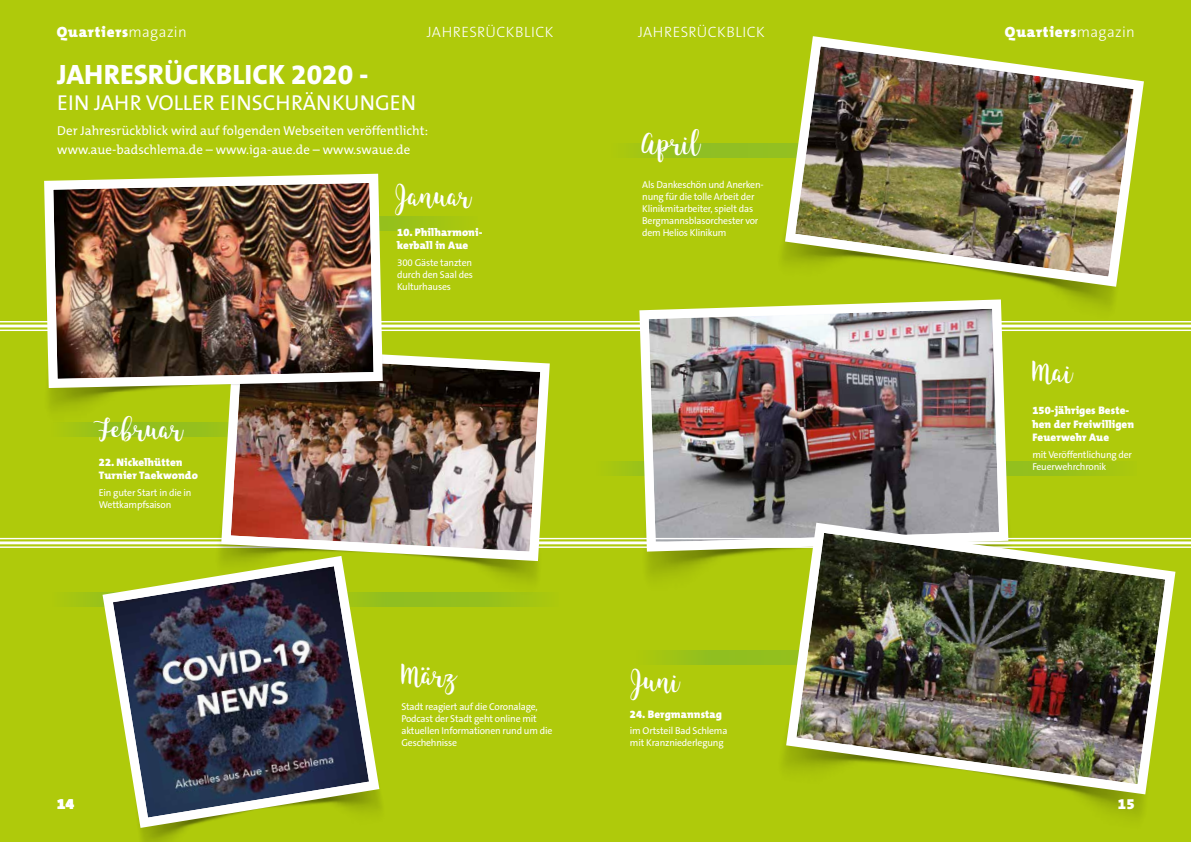
<style>
.page{position:relative;width:1191px;height:842px;background:#afca0b}
.page>*{position:absolute;margin:0;border:0;box-sizing:border-box;transform-origin:0 0}
.t1{font:800 28.1px "The Mix B8";color:#fff}
.t2{font:24px "King Basil Lite";color:#fff}
.t3{font:21.6px "The Mix B5 Plain";color:#fff}
.t4{font:900 15px "The Mix B9";letter-spacing:.05em;color:#fff}
.t5{font:300 15px "The Sans B3";letter-spacing:.03em;color:#fff}
.t6{font:13px/18.4px "The Mix B5 Plain";color:#fff}
.t7{font:900 11px/13.2px "The Mix B9";letter-spacing:.01em;color:#fff}
.t8{font:10px/12px "The Sans B5 Plain";letter-spacing:-.02em;color:#fff}
.s1{font-family:"The Sans B3";font-weight:300}
</style>
<div class="page">
<svg style="left:636px;top:144px;width:135px;height:14px;background:#94c01f"></svg>
<div style="left:595px;top:461px;width:231px;height:15px;background:#a6c610"></div>
<svg style="left:1018px;top:461px;width:92px;height:15px"></svg>
<img style="left:771px;top:143px;width:382px;height:185px">
<img style="left:780px;top:36px;width:369px;height:256px">
<svg style="left:660px;top:650px;width:111px;height:14px;background:#95c01c"></svg>
<hr style="left:0;top:321px;width:1191px;height:1px;background:#fff">
<hr style="left:0;top:325px;width:1191px;height:2px;background:#fff">
<hr style="left:0;top:330px;width:1191px;height:1px;background:#fff">
<img style="left:630px;top:277px;width:388px;height:300px">
<img style="left:635px;top:295px;width:378px;height:261px">
<hr style="left:0;top:538px;width:1191px;height:1px;background:#fff">
<hr style="left:0;top:541px;width:1191px;height:3px;background:#fff">
<hr style="left:0;top:546px;width:1191px;height:2px;background:#fff">
<div style="left:205px;top:217px;width:272px;height:14px;background:#a0c414"></div>
<svg style="left:71px;top:430px;width:140px;height:7px"></svg>
<div style="left:51px;top:592px;width:251px;height:15px;background:#a4c612"></div>
<svg style="left:392px;top:601px;width:141px;height:6px"></svg>
<img style="left:211px;top:329px;width:347px;height:272px">
<img style="left:216px;top:342px;width:338px;height:224px">
<img style="left:35px;top:216px;width:357px;height:214px">
<img style="left:39px;top:173px;width:348px;height:220px">
<img style="left:141px;top:568px;width:251px;height:274px">
<svg style="left:99px;top:551px;width:285px;height:282px"></svg>
<img style="left:771px;top:501px;width:416px;height:316px">
<img style="left:781px;top:518px;width:399px;height:281px">
<h3 class="t4" style="left:57px;top:24px;width:132px">Quartiers<span class="s1">magazin</span></h3>
<h3 class="t5" style="left:427px;top:24px;width:128px">JAHRESRÜCKBLICK</h3>
<h3 class="t5" style="left:638px;top:24px;width:128px">JAHRESRÜCKBLICK</h3>
<h3 class="t4" style="left:1005px;top:24px;width:132px">Quartiers<span class="s1">magazin</span></h3>
<h1 class="t1" style="left:57px;top:59px;width:313px">JAHRESRÜCKBLICK 2020 -</h1>
<h3 class="t3" style="left:57px;top:91px;width:360px">EIN JAHR VOLLER EINSCHRÄNKUNGEN</h3>
<h3 class="t6" style="left:57px;top:122px;width:372px">Der Jahresrückblick wird auf folgenden Webseiten veröffentlicht: www.aue-badschlema.de – www.iga-aue.de – www.swaue.de</h3>
<h2 class="t2" style="left:397px;top:179px;width:76px">Januar</h2>
<h2 class="t2" style="left:99px;top:411px;width:86px">Februar</h2>
<p class="t7" style="left:99px;top:456px;width:100px">22. Nickelhütten<br>Turnier Taekwondo</p>
<p class="t8" style="left:99px;top:487px;width:94px">Ein guter Start in die in<br>Wettkampfsaison</p>
<p class="t7" style="left:397px;top:226px;width:87px">10. Philharmoni&shy;kerball in Aue</p>
<p class="t8" style="left:397px;top:257px;width:77px;text-align:justify">300 Gäste tanzten durch den Saal des Kulturhauses</p>
<h2 class="t2" style="left:642px;top:125px;width:60px">April</h2>
<p class="t8" style="left:642px;top:179px;width:123px">Als Dankeschön und Anerken&shy;nung für die tolle Arbeit der<br>Klinikmitarbeiter, spielt das<br>Bergmannsblasorchester vor dem Helios Klinikum</p>
<h3 class="t4" style="left:57px;top:796px;width:19px">14</h3>
<h2 class="t2" style="left:401px;top:658px;width:57px">Marz</h2>
<h2 class="t2" style="left:632px;top:663px;width:49px">Juni</h2>
<h2 class="t2" style="left:420px;top:643px;width:12px">..</h2>
<p class="t8" style="left:401px;top:701px;width:152px">Stadt reagiert auf die Coronalage,<br>Podcast der Stadt geht online mit aktuellen Informationen rund um die<br>Geschehnisse</p>
<p class="t7" style="left:630px;top:708px;width:94px">24. Bergmannstag</p>
<p class="t8" style="left:630px;top:725px;width:99px">im Ortsteil Bad Schlema mit Kranzniederlegung</p>
<h2 class="t2" style="left:1032px;top:355px;width:42px">Mai</h2>
<p class="t7" style="left:1032px;top:404px;width:103px">150-jähriges Beste&shy;hen der Freiwilligen<br>Feuerwehr Aue</p>
<p class="t8" style="left:1032px;top:449px;width:101px">mit Veröffentlichung der<br>Feuerwehrchronik</p>
<h3 class="t4" style="left:1117px;top:796px;width:18px">15</h3>
</div>
